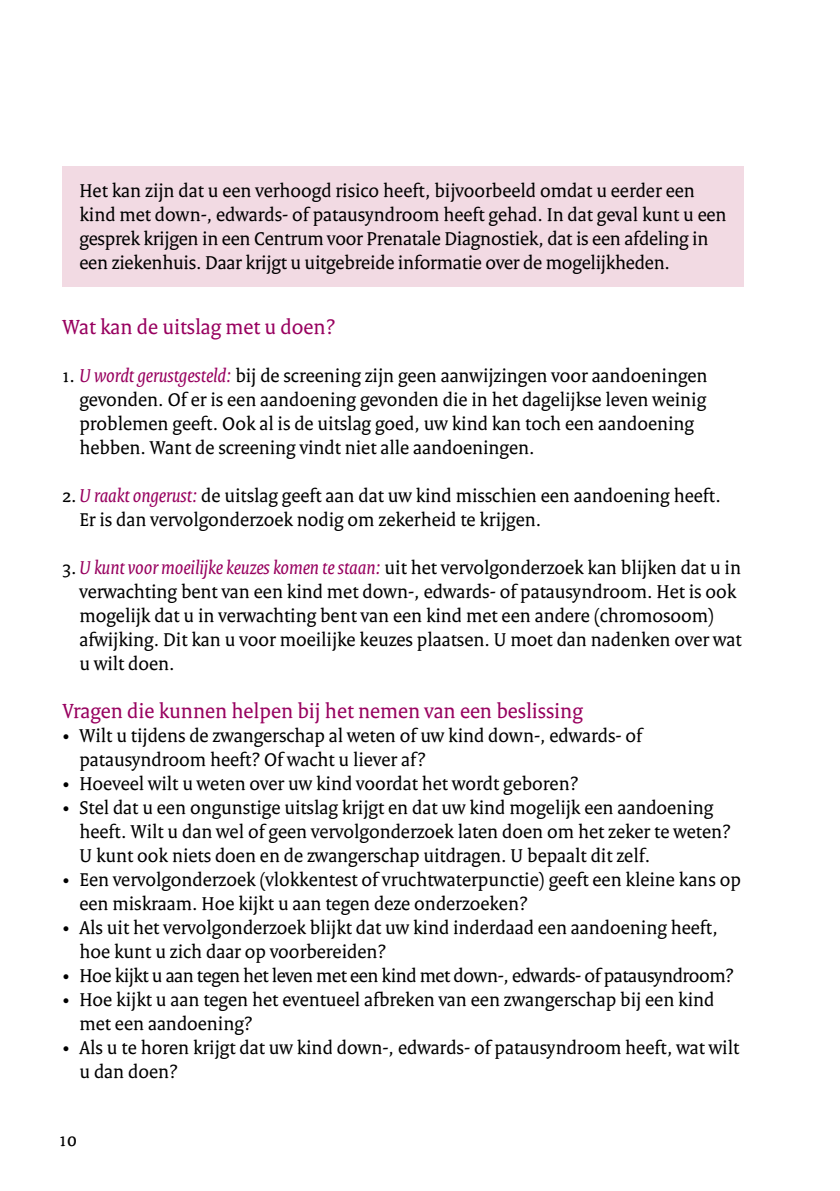
<style>
.page{position:relative;width:840px;height:1191px;background:#fff}
.page>*{position:absolute;margin:0;border:0;box-sizing:border-box;transform-origin:0 0}
._07_RIVM_Subalineako{font:22px "Rijksoverheid Serif";color:#98005f}
._10_RIVM_Broodtekst{font:20px/24px "Rijksoverheid Serif";color:#000}
._10_RIVM_Broodtekst-2{font:20px "Rijksoverheid Serif";letter-spacing:-.02em;color:#000}
.s1{font-style:italic;color:#98005f}
</style>
<div class="page">
<div style="left:62px;top:166px;width:681px;height:120px;background:#f2dae3"></div>
<p class="_10_RIVM_Broodtekst" style="left:79px;top:179px;width:648px">Het kan zijn dat u een verhoogd risico heeft, bijvoorbeeld omdat u eerder een kind met down-, edwards- of patausyndroom heeft gehad. In dat geval kunt u een gesprek krijgen in een Centrum voor Prenatale Diagnostiek, dat is een afdeling in een ziekenhuis. Daar krijgt u uitgebreide informatie over de mogelijkheden.</p>
<p class="_07_RIVM_Subalineako" style="left:62px;top:313px;width:274px">Wat kan de uitslag met u doen?</p>
<p class="_10_RIVM_Broodtekst" style="left:79px;top:363px;width:629px;text-indent:-17px">1. <span class="s1">U wordt gerustgesteld:</span> bij de screening zijn geen aanwijzingen voor aandoeningen gevonden. Of er is een aandoening gevonden die in het dagelijkse leven weinig problemen geeft. Ook al is de uitslag goed, uw kind kan toch een aandoening hebben. Want de screening vindt niet alle aandoeningen.</p>
<p class="_10_RIVM_Broodtekst" style="left:79px;top:483px;width:642px;text-indent:-17px">2.<span class="s1">U raakt ongerust:</span> de uitslag geeft aan dat uw kind misschien een aandoening heeft.<br>Er is dan vervolgonderzoek nodig om zekerheid te krijgen.</p>
<p class="_10_RIVM_Broodtekst" style="left:79px;top:555px;width:663px;text-indent:-17px">3. <span class="s1">U kunt voor moeilijke keuzes komen te staan:</span> uit het vervolgonderzoek kan blijken dat u in verwachting bent van een kind met down-, edwards- of patausyndroom. Het is ook mogelijk dat u in verwachting bent van een kind met een andere (chromosoom) afwijking. Dit kan u voor moeilijke keuzes plaatsen. U moet dan nadenken over wat u wilt doen.</p>
<p class="_07_RIVM_Subalineako" style="left:62px;top:697px;width:521px">Vragen die kunnen helpen bij het nemen van een beslissing</p>
<p class="_10_RIVM_Broodtekst" style="left:79px;top:723px;width:564px;text-indent:-17px">• Wilt u tijdens de zwangerschap al weten of uw kind down-, edwards- of patausyndroom heeft? Of wacht u liever af?</p>
<p class="_10_RIVM_Broodtekst" style="left:62px;top:771px;width:517px">• Hoeveel wilt u weten over uw kind voordat het wordt geboren?</p>
<p class="_10_RIVM_Broodtekst" style="left:79px;top:795px;width:652px;text-indent:-17px">• Stel dat u een ongunstige uitslag krijgt en dat uw kind mogelijk een aandoening heeft. Wilt u dan wel of geen vervolgonderzoek laten doen om het zeker te weten?<br>U kunt ook niets doen en de zwangerschap uitdragen. U bepaalt dit zelf.</p>
<p class="_10_RIVM_Broodtekst" style="left:79px;top:867px;width:662px;text-indent:-17px">• Een vervolgonderzoek (vlokkentest of vruchtwaterpunctie) geeft een kleine kans op een miskraam. Hoe kijkt u aan tegen deze onderzoeken?</p>
<p class="_10_RIVM_Broodtekst" style="left:79px;top:915px;width:639px;text-indent:-17px">• Als uit het vervolgonderzoek blijkt dat uw kind inderdaad een aandoening heeft, hoe kunt u zich daar op voorbereiden?</p>
<p class="_10_RIVM_Broodtekst-2" style="left:62px;top:963px;width:672px">• Hoe kijkt u aan tegen het leven met een kind met down-, edwards- of patausyndroom?</p>
<p class="_10_RIVM_Broodtekst" style="left:79px;top:987px;width:636px;text-indent:-17px">• Hoe kijkt u aan tegen het eventueel afbreken van een zwangerschap bij een kind met een aandoening?</p>
<p class="_10_RIVM_Broodtekst" style="left:79px;top:1035px;width:661px;text-indent:-17px">• Als u te horen krijgt dat uw kind down-, edwards- of patausyndroom heeft, wat wilt u dan doen?</p>
<p class="_10_RIVM_Broodtekst" style="left:60px;top:1127px;width:19px">10</p>
</div>
